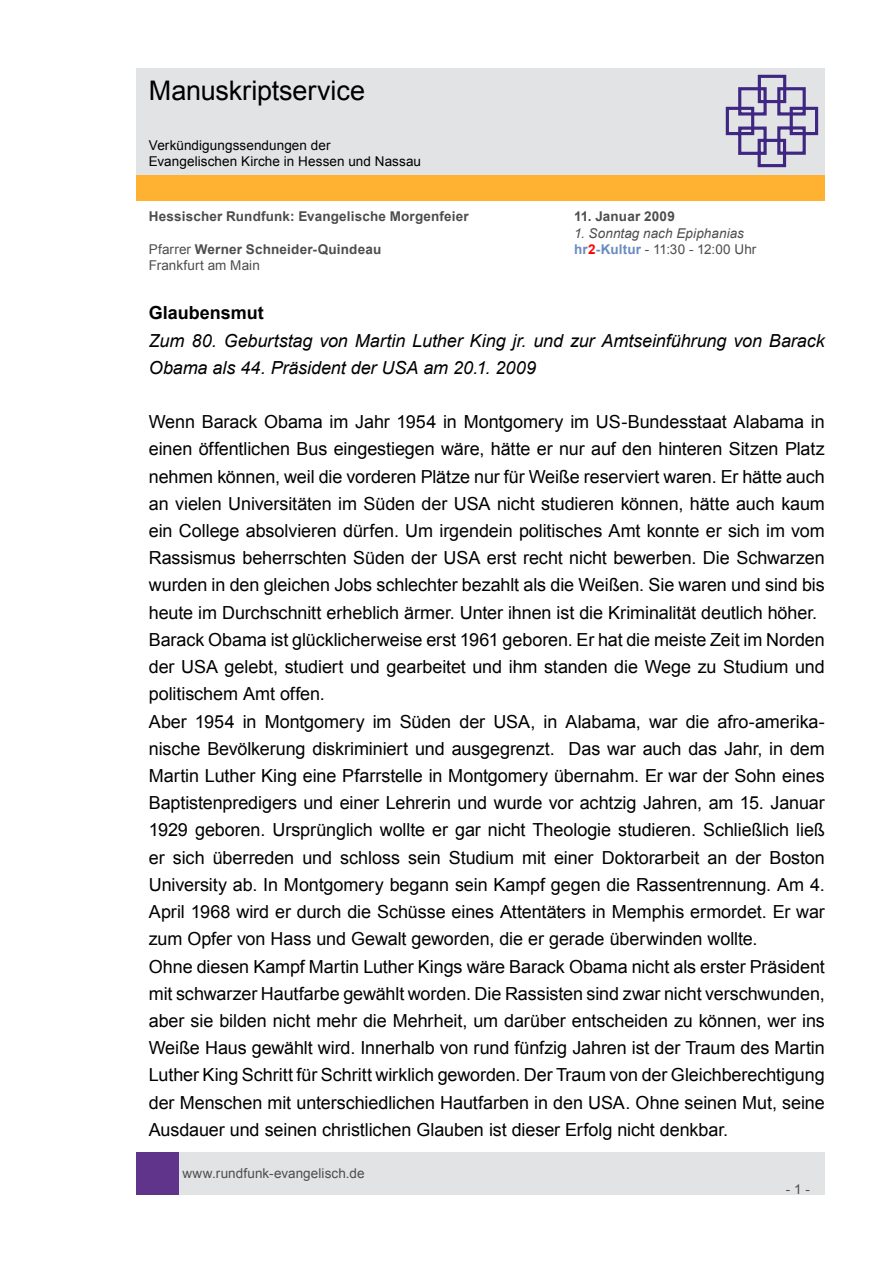
<style>
.page{position:relative;width:893px;height:1263px;background:#fff}
.page>*{position:absolute;margin:0;border:0;box-sizing:border-box;transform-origin:0 0}
.t1{font:27px "Arial";letter-spacing:-.005em;color:#000}
.t2{font:18px/27.2px "Arial";letter-spacing:-.005em;color:#000}
.t3{font:italic 18px/27.2px "Arial";letter-spacing:-.005em;color:#000}
.t4{font:700 18px "Arial";color:#000}
.t5{font:700 13.5px "Arial";letter-spacing:.015em;color:#4d4d4d}
.t6{font:13.5px "Arial";letter-spacing:.005em;color:#4d4d4d}
.t7{font:13.5px/16.2px "Arial";letter-spacing:.005em;color:#000}
.t8{font:italic 13.5px "Arial";letter-spacing:.005em;color:#4d4d4d}
.s1{font-weight:400}
.s2{font-weight:700;color:#688bc0}
.s3{font-weight:700;color:#f00}
</style>
<div class="page">
<div style="left:179px;top:1152px;width:646px;height:43px;background:#e2e3e4"></div>
<div style="left:136px;top:1152px;width:43px;height:43px;background:#5f348a"></div>
<div style="left:136px;top:175px;width:689px;height:26px;background:#ffb132"></div>
<div style="left:136px;top:68px;width:689px;height:106px;background:#e2e3e4"></div>
<svg style="left:725px;top:74px;width:94px;height:94px"></svg>
<h1 class="t1" style="left:149px;top:73px;width:218px">Manuskriptservice</h1>
<p class="t7" style="left:149px;top:137px;width:274px">Verkündigungssendungen der<br>Evangelischen Kirche in Hessen und Nassau</p>
<p class="t5" style="left:149px;top:208px;width:322px">Hessischer Rundfunk: Evangelische Morgenfeier</p>
<p class="t5" style="left:574px;top:208px;width:102px">11. Januar 2009</p>
<p class="t8" style="left:574px;top:224px;width:171px">1. Sonntag nach Epiphanias</p>
<p class="t5" style="left:149px;top:240px;width:234px"><span class="s1">Pfarrer</span> Werner Schneider-Quindeau</p>
<p class="t6" style="left:574px;top:240px;width:184px"><span class="s2">hr</span><span class="s3">2</span><span class="s2">-Kultur</span> - 11:30 - 12:00 Uhr</p>
<p class="t6" style="left:149px;top:256px;width:113px">Frankfurt am Main</p>
<p class="t4" style="left:149px;top:301px;width:117px">Glaubensmut</p>
<p class="t3" style="left:149px;top:327px;width:677px">Zum 80. Geburtstag von Martin Luther King jr. und zur Amtseinführung von Barack<br>Obama als 44. Präsident der USA am 20.1. 2009</p>
<p class="t2" style="left:149px;top:408px;width:678px">Wenn Barack Obama im Jahr 1954 in Montgomery im US-Bundesstaat Alabama in einen öffentlichen Bus eingestiegen wäre, hätte er nur auf den hinteren Sitzen Platz nehmen können, weil die vorderen Plätze nur für Weiße reserviert waren. Er hätte auch an vielen Universitäten im Süden der USA nicht studieren können, hätte auch kaum ein College absolvieren dürfen. Um irgendein politisches Amt konnte er sich im vom Rassismus beherrschten Süden der USA erst recht nicht bewerben. Die Schwarzen wurden in den gleichen Jobs schlechter bezahlt als die Weißen. Sie waren und sind bis heute im Durchschnitt erheblich ärmer. Unter ihnen ist die Kriminalität deutlich höher.<br>Barack Obama ist glücklicherweise erst 1961 geboren. Er hat die meiste Zeit im Norden der USA gelebt, studiert und gearbeitet und ihm standen die Wege zu Studium und politischem Amt offen.<br>Aber 1954 in Montgomery im Süden der USA, in Alabama, war die afro-amerika&shy;nische Bevölkerung diskriminiert und ausgegrenzt. Das war auch das Jahr, in dem Martin Luther King eine Pfarrstelle in Montgomery übernahm. Er war der Sohn eines Baptistenpredigers und einer Lehrerin und wurde vor achtzig Jahren, am 15. Januar 1929 geboren. Ursprünglich wollte er gar nicht Theologie studieren. Schließlich ließ er sich überreden und schloss sein Studium mit einer Doktorarbeit an der Boston University ab. In Montgomery begann sein Kampf gegen die Rassentrennung. Am 4.<br>April 1968 wird er durch die Schüsse eines Attentäters in Memphis ermordet. Er war zum Opfer von Hass und Gewalt geworden, die er gerade überwinden wollte.<br>Ohne diesen Kampf Martin Luther Kings wäre Barack Obama nicht als erster Präsident mit schwarzer Hautfarbe gewählt worden. Die Rassisten sind zwar nicht verschwunden, aber sie bilden nicht mehr die Mehrheit, um darüber entscheiden zu können, wer ins Weiße Haus gewählt wird. Innerhalb von rund fünfzig Jahren ist der Traum des Martin Luther King Schritt für Schritt wirklich geworden. Der Traum von der Gleichberechtigung der Menschen mit unterschiedlichen Hautfarben in den USA. Ohne seinen Mut, seine Ausdauer und seinen christlichen Glauben ist dieser Erfolg nicht denkbar.</p>
<p class="t6" style="left:182px;top:1164px;width:184px">www.rundfunk-evangelisch.de</p>
<p class="t6" style="left:786px;top:1180px;width:26px">- 1 -</p>
</div>
